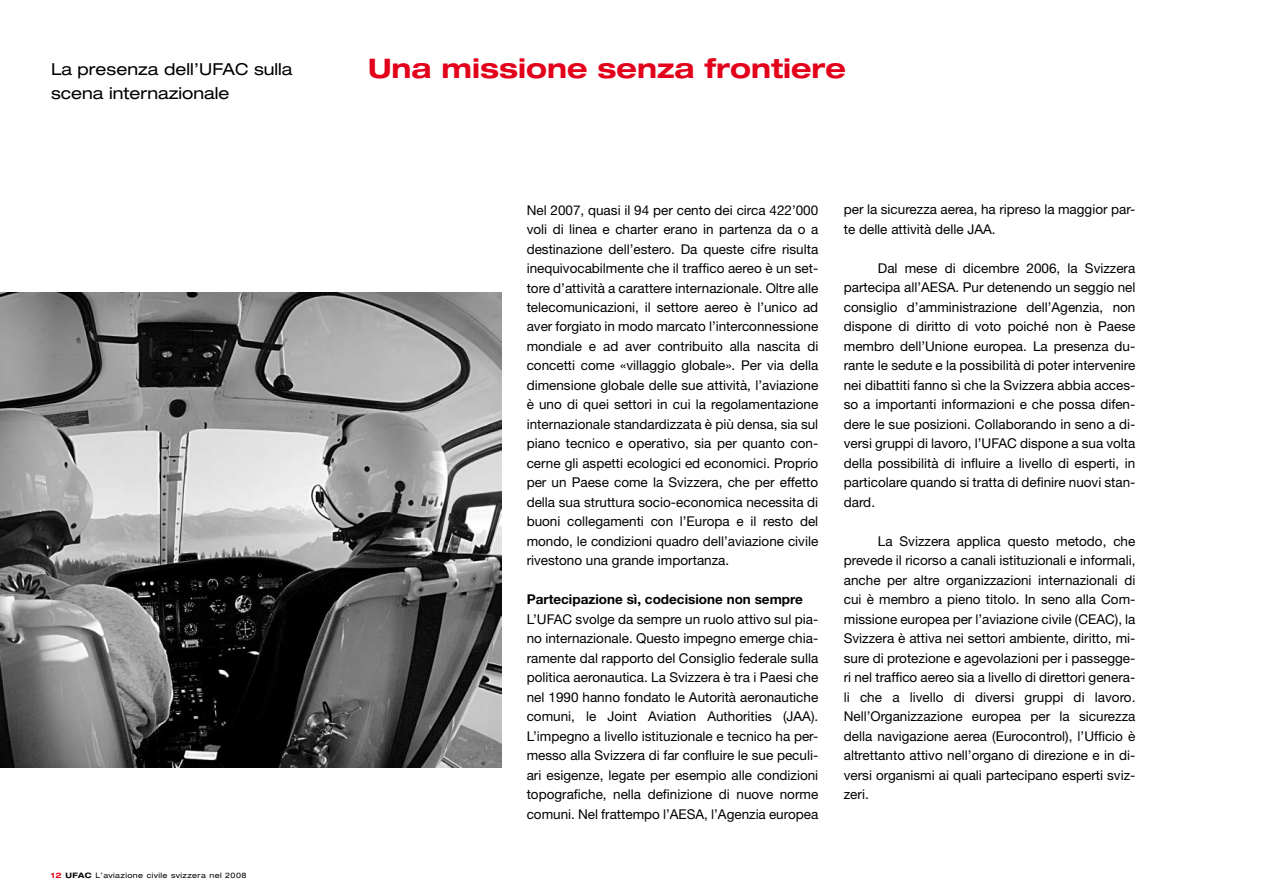
<style>
.page{position:relative;width:1263px;height:893px;background:#fff}
.page>*{position:absolute;margin:0;border:0;box-sizing:border-box;transform-origin:0 0}
.t1{font:700 expanded 27px "Helvetica Neue";color:#e2001a}
.t2{font:expanded 16.5px "Helvetica Neue";color:#000}
.t3{font:13.5px/19.5px "Helvetica Neue";color:#000;text-align:justify}
.t4{font:700 13.5px "Helvetica Neue";color:#000}
.t5{font:expanded 7.5px "Helvetica Neue";letter-spacing:.05em;color:#000}
.s1{font-weight:700;color:#e2001a}
.s2{font-weight:700}
</style>
<div class="page">
<img style="left:0;top:293px;width:501px;height:475px">
<p class="t2" style="left:51px;top:59px;width:243px">La presenza dell’UFAC sulla</p>
<h1 class="t1" style="left:368px;top:51px;width:479px">Una missione senza frontiere</h1>
<p class="t2" style="left:51px;top:83px;width:180px">scena internazionale</p>
<p class="t5" style="left:51px;top:870px;width:197px"><span class="s1">12</span> <span class="s2">UFAC</span> L’aviazione civile svizzera nel 2008</p>
<p class="t3" style="left:527px;top:200px;width:293px">Nel 2007, quasi il 94 per cento dei circa 422’000 voli di linea e charter erano in partenza da o a destinazione dell’estero. Da queste cifre risulta inequivocabilmente che il traffico aereo è un set&shy;tore d’attività a carattere internazionale. Oltre alle telecomunicazioni, il settore aereo è l’unico ad aver forgiato in modo marcato l’interconnessione mondiale e ad aver contribuito alla nascita di concetti come «villaggio globale». Per via della dimensione globale delle sue attività, l’aviazione è uno di quei settori in cui la regolamentazione internazionale standardizzata è più densa, sia sul piano tecnico e operativo, sia per quanto con&shy;cerne gli aspetti ecologici ed economici. Proprio per un Paese come la Svizzera, che per effetto della sua struttura socio-economica necessita di buoni collegamenti con l’Europa e il resto del mondo, le condizioni quadro dell’aviazione civile rivestono una grande importanza.</p>
<p class="t4" style="left:527px;top:591px;width:278px">Partecipazione sì, codecisione non sempre</p>
<p class="t3" style="left:527px;top:609px;width:293px">L’UFAC svolge da sempre un ruolo attivo sul pia&shy;no internazionale. Questo impegno emerge chia&shy;ramente dal rapporto del Consiglio federale sulla politica aeronautica. La Svizzera è tra i Paesi che nel 1990 hanno fondato le Autorità aeronautiche comuni, le Joint Aviation Authorities (JAA).<br>L’impegno a livello istituzionale e tecnico ha per&shy;messo alla Svizzera di far confluire le sue peculi&shy;ari esigenze, legate per esempio alle condizioni topografiche, nella definizione di nuove norme comuni. Nel frattempo l’AESA, l’Agenzia europea</p>
<p class="t3" style="left:844px;top:200px;width:293px">per la sicurezza aerea, ha ripreso la maggior par&shy;te delle attività delle JAA.</p>
<p class="t3" style="left:844px;top:258px;width:293px;text-indent:34px">Dal mese di dicembre 2006, la Svizzera partecipa all’AESA. Pur detenendo un seggio nel consiglio d’amministrazione dell’Agenzia, non dispone di diritto di voto poiché non è Paese membro dell’Unione europea. La presenza du&shy;rante le sedute e la possibilità di poter intervenire nei dibattiti fanno sì che la Svizzera abbia acces&shy;so a importanti informazioni e che possa difen&shy;dere le sue posizioni. Collaborando in seno a di&shy;versi gruppi di lavoro, l’UFAC dispone a sua volta della possibilità di influire a livello di esperti, in particolare quando si tratta di definire nuovi stan&shy;dard.</p>
<p class="t3" style="left:844px;top:531px;width:293px;text-indent:34px">La Svizzera applica questo metodo, che prevede il ricorso a canali istituzionali e informali, anche per altre organizzazioni internazionali di cui è membro a pieno titolo. In seno alla Com&shy;missione europea per l’aviazione civile (CEAC), la Svizzera è attiva nei settori ambiente, diritto, mi&shy;sure di protezione e agevolazioni per i passegge&shy;ri nel traffico aereo sia a livello di direttori genera&shy;li che a livello di diversi gruppi di lavoro.<br>Nell’Organizzazione europea per la sicurezza della navigazione aerea (Eurocontrol), l’Ufficio è altrettanto attivo nell’organo di direzione e in di&shy;versi organismi ai quali partecipano esperti sviz&shy;zeri.</p>
</div>
